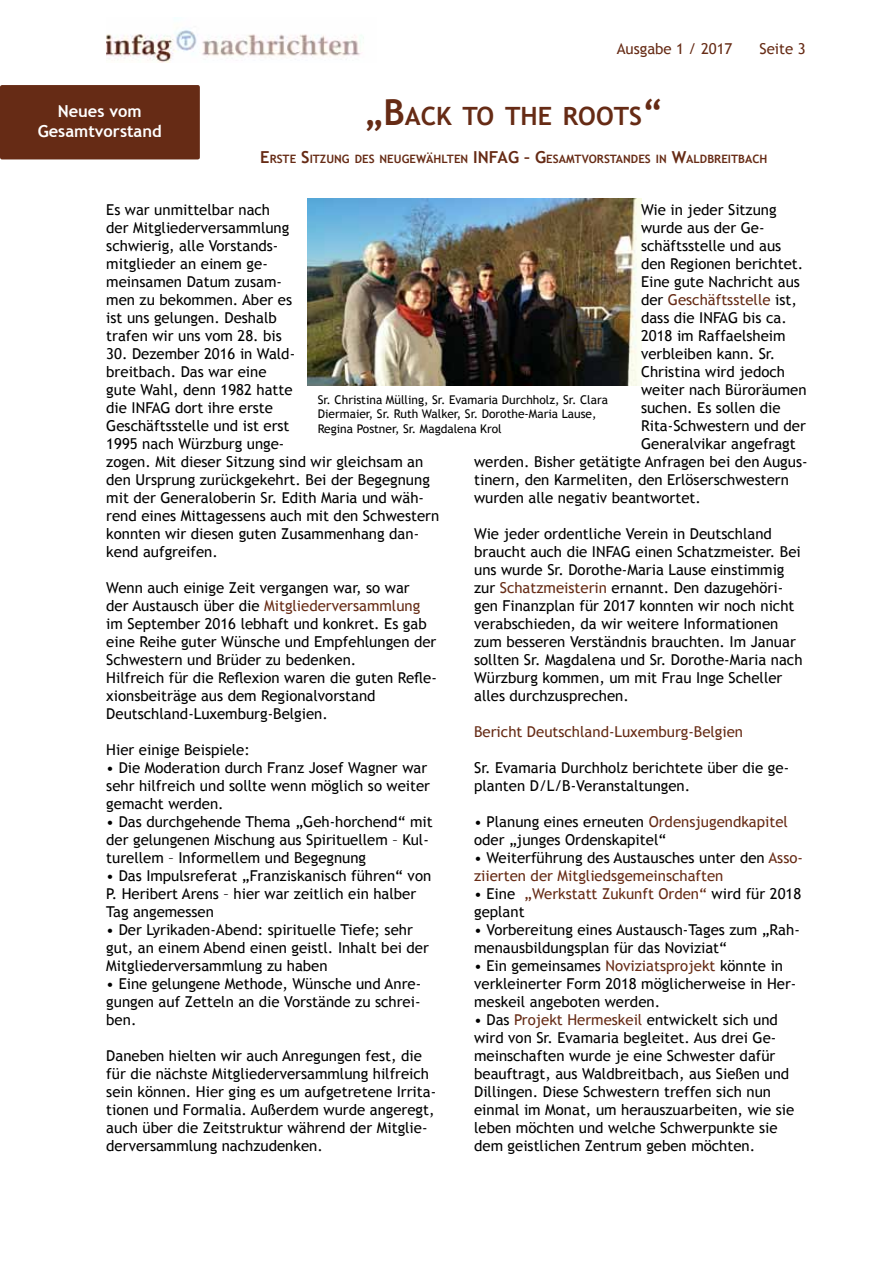
<style>
.page{position:relative;width:893px;height:1263px;background:#fff}
.page>*{position:absolute;margin:0;border:0;box-sizing:border-box;transform-origin:0 0}
.t1{font:700 25.2px "Trebuchet MS";color:#662b15}
.t2{font:700 16.5px/19.8px "Trebuchet MS";color:#fff;text-align:center}
.t3{font:15px/18px "Trebuchet MS";color:#000}
.t4{font:15px/18px "Trebuchet MS";color:#662b15}
.t5{font:12px/14.4px "Trebuchet MS";color:#000}
.t6{font:700 11.55px "Trebuchet MS";color:#662b15}
.s1{font-size:36px}
.s2{font-size:16.5px}
.s3{color:#662b15}
.s4{color:#000}
</style>
<div class="page">
<div style="left:0;top:85px;width:200px;height:74px;background:#662b15;border-radius:2px"></div>
<img style="left:106px;top:29px;width:258px;height:33px">
<img style="left:308px;top:198px;width:333px;height:187px">
<p class="t2" style="left:38px;top:101px;width:126px">Neues vom<br>Gesamtvorstand</p>
<p class="t4" style="left:617px;top:40px;width:117px">Ausgabe 1 / 2017</p>
<p class="t4" style="left:759px;top:40px;width:48px">Seite 3</p>
<h1 class="t1" style="left:364px;top:101px;width:300px"><span class="s1">„B</span>ACK TO THE ROOTS<span class="s1">“</span></h1>
<p class="t6" style="left:260px;top:152px;width:229px"><span class="s2">E</span>RSTE <span class="s2">S</span>ITZUNG DES NEUGEWÄHLTEN <span class="s2">INFAG</span></p>
<p class="t6" style="left:524px;top:152px;width:245px"><span class="s2">– G</span>ESAMTVORSTANDES IN <span class="s2">W</span>ALDBREITBACH</p>
<p class="t3" style="left:106px;top:201px;width:187px">Es war unmittelbar nach der Mitgliederversammlung schwierig, alle Vorstands&shy;mitglieder an einem ge&shy;meinsamen Datum zusam&shy;men zu bekommen. Aber es ist uns gelungen. Deshalb trafen wir uns vom 28. bis</p>
<p class="t3" style="left:106px;top:345px;width:334px">30. Dezember 2016 in Wald-<br>breitbach. Das war eine<br>gute Wahl, denn 1982 hatte<br>die INFAG dort ihre erste<br>Geschäftsstelle und ist erst<br>1995 nach Würzburg unge-<br>zogen. Mit dieser Sitzung sind wir gleichsam an den Ursprung zurückgekehrt. Bei der Begegnung mit der Generaloberin Sr. Edith Maria und wäh&shy;rend eines Mittagessens auch mit den Schwestern konnten wir diesen guten Zusammenhang dan&shy;kend aufgreifen.</p>
<p class="t3" style="left:106px;top:579px;width:332px">Wenn auch einige Zeit vergangen war, so war<br>der Austausch über die <span class="s3">Mitgliederversammlung </span>im September 2016 lebhaft und konkret. Es gab eine Reihe guter Wünsche und Empfehlungen der Schwestern und Brüder zu bedenken.<br>Hilfreich für die Reflexion waren die guten Refle&shy;xionsbeiträge aus dem Regionalvorstand Deutschland-Luxemburg-Belgien.</p>
<p class="t3" style="left:106px;top:741px;width:145px">Hier einige Beispiele:</p>
<p class="t3" style="left:106px;top:759px;width:325px">• Die Moderation durch Franz Josef Wagner war sehr hilfreich und sollte wenn möglich so weiter gemacht werden.</p>
<p class="t3" style="left:106px;top:813px;width:328px">• Das durchgehende Thema „Geh-horchend“ mit der gelungenen Mischung aus Spirituellem – Kul&shy;turellem – Informellem und Begegnung</p>
<p class="t3" style="left:106px;top:867px;width:326px">• Das Impulsreferat „Franziskanisch führen“ von<br>P. Heribert Arens – hier war zeitlich ein halber<br>Tag angemessen</p>
<p class="t3" style="left:106px;top:921px;width:324px">• Der Lyrikaden-Abend: spirituelle Tiefe; sehr gut, an einem Abend einen geistl. Inhalt bei der<br>Mitgliederversammlung zu haben</p>
<p class="t3" style="left:106px;top:975px;width:316px;text-align:justify">• Eine gelungene Methode, Wünsche und Anre&shy;gungen auf Zetteln an die Vorstände zu schrei&shy;ben.</p>
<p class="t3" style="left:106px;top:1047px;width:332px">Daneben hielten wir auch Anregungen fest, die für die nächste Mitgliederversammlung hilfreich sein können. Hier ging es um aufgetretene Irrita&shy;tionen und Formalia. Außerdem wurde angeregt, auch über die Zeitstruktur während der Mitglie&shy;derversammlung nachzudenken.</p>
<p class="t3" style="left:641px;top:201px;width:137px">Wie in jeder Sitzung</p>
<p class="t3" style="left:641px;top:219px;width:125px">wurde aus der Ge-</p>
<p class="t3" style="left:641px;top:237px;width:142px">schäftsstelle und aus</p>
<p class="t3" style="left:641px;top:255px;width:164px">den Regionen berichtet.</p>
<p class="t3" style="left:641px;top:273px;width:160px">Eine gute Nachricht aus</p>
<p class="t4" style="left:641px;top:291px;width:157px"><span class="s4">der</span> Geschäftsstelle <span class="s4">ist,</span></p>
<p class="t3" style="left:641px;top:309px;width:147px">dass die INFAG bis ca.</p>
<p class="t3" style="left:641px;top:327px;width:146px">2018 im Raffaelsheim</p>
<p class="t3" style="left:641px;top:345px;width:136px">verbleiben kann. Sr.</p>
<p class="t3" style="left:641px;top:363px;width:145px">Christina wird jedoch</p>
<p class="t3" style="left:641px;top:381px;width:167px">weiter nach Büroräumen</p>
<p class="t3" style="left:641px;top:399px;width:141px">suchen. Es sollen die</p>
<p class="t3" style="left:641px;top:417px;width:166px">Rita-Schwestern und der</p>
<p class="t3" style="left:641px;top:435px;width:156px">Generalvikar angefragt</p>
<p class="t3" style="left:474px;top:453px;width:335px">werden. Bisher getätigte Anfragen bei den Augus-</p>
<p class="t3" style="left:474px;top:471px;width:316px">tinern, den Karmeliten, den Erlöserschwestern</p>
<p class="t3" style="left:474px;top:489px;width:228px">wurden alle negativ beantwortet.</p>
<p class="t3" style="left:474px;top:525px;width:330px">Wie jeder ordentliche Verein in Deutschland braucht auch die INFAG einen Schatzmeister. Bei uns wurde Sr. Dorothe-Maria Lause einstimmig zur <span class="s3">Schatzmeisterin</span> ernannt. Den dazugehöri&shy;gen Finanzplan für 2017 konnten wir noch nicht verabschieden, da wir weitere Informationen zum besseren Verständnis brauchten. Im Januar sollten Sr. Magdalena und Sr. Dorothe-Maria nach Würzburg kommen, um mit Frau Inge Scheller alles durchzusprechen.</p>
<p class="t4" style="left:474px;top:723px;width:270px">Bericht Deutschland-Luxemburg-Belgien</p>
<p class="t3" style="left:474px;top:759px;width:316px">Sr. Evamaria Durchholz berichtete über die ge&shy;planten D/L/B-Veranstaltungen.</p>
<p class="t3" style="left:474px;top:813px;width:315px">• Planung eines erneuten <span class="s3">Ordensjugendkapitel </span>oder „junges Ordenskapitel“</p>
<p class="t4" style="left:474px;top:849px;width:330px"><span class="s4">• Weiterführung des Austausches unter den</span> Asso&shy;ziierten der Mitgliedsgemeinschaften</p>
<p class="t3" style="left:474px;top:885px;width:329px">• Eine <span class="s3">„Werkstatt Zukunft Orden“</span> wird für 2018 geplant</p>
<p class="t3" style="left:474px;top:921px;width:327px">• Vorbereitung eines Austausch-Tages zum „Rah&shy;menausbildungsplan für das Noviziat“</p>
<p class="t3" style="left:474px;top:957px;width:324px">• Ein gemeinsames <span class="s3">Noviziatsprojekt</span> könnte in verkleinerter Form 2018 möglicherweise in Her&shy;meskeil angeboten werden.</p>
<p class="t3" style="left:474px;top:1011px;width:322px">• Das <span class="s3">Projekt Hermeskeil</span> entwickelt sich und wird von Sr. Evamaria begleitet. Aus drei Ge&shy;meinschaften wurde je eine Schwester dafür beauftragt, aus Waldbreitbach, aus Sießen und Dillingen. Diese Schwestern treffen sich nun einmal im Monat, um herauszuarbeiten, wie sie leben möchten und welche Schwerpunkte sie dem geistlichen Zentrum geben möchten.</p>
<p class="t5" style="left:318px;top:393px;width:292px">Sr. Christina Mülling, Sr. Evamaria Durchholz, Sr. Clara<br>Diermaier, Sr. Ruth Walker, Sr. Dorothe-Maria Lause,<br>Regina Postner, Sr. Magdalena Krol</p>
</div>
